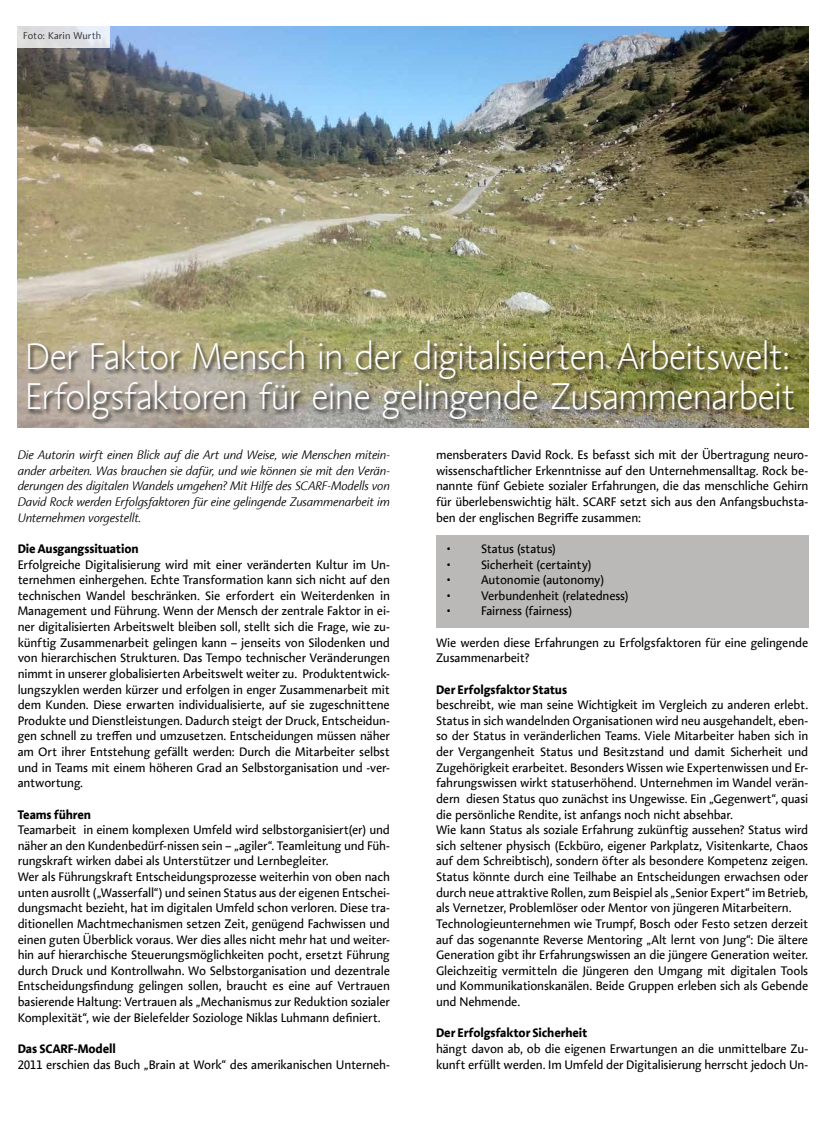
<style>
.page{position:relative;width:826px;height:1134px;background:#fff}
.page>*{position:absolute;margin:0;border:0;box-sizing:border-box;transform-origin:0 0}
.t1{font:200 37.5px/40px "Aroma No 2 LT Com";letter-spacing:-.035em;color:#fff}
.t2{font:12.5px/15.6px "Aroma No 2 LT Com";letter-spacing:-.015em;color:#000}
.t3{font:italic 300 12.5px/15.6px "Aroma No 2 LT Com";letter-spacing:-.015em;color:#000;text-align:justify}
.t4{font:700 12.5px "Aroma No 2 LT Com";letter-spacing:-.01em;color:#000}
.t5{font:300 10px "Aroma No 2 LT Com";letter-spacing:.01em;color:#000}
</style>
<div class="page">
<div style="left:436px;top:535px;width:372px;height:92px;background:#bab9b8"></div>
<img style="left:18px;top:27px;width:790px;height:401px">
<div style="left:18px;top:27px;width:92px;height:21px;background:linear-gradient(to right,#dad8d6,#e5eaf4)"></div>
<div style="left:27px;top:340px;width:772px;height:85px;background:#000;opacity:.8"></div>
<p class="t5" style="left:23px;top:30px;width:80px">Foto: Karin Wurth</p>
<h1 class="t1" style="left:25px;top:336px;width:772px">Der Faktor Mensch in der digitalisierten Arbeitswelt:<br>Erfolgsfaktoren für eine gelingende Zusammenarbeit</h1>
<p class="t3" style="left:18px;top:447px;width:374px">Die Autorin wirft einen Blick auf die Art und Weise, wie Menschen mitein&shy;ander arbeiten. Was brauchen sie dafür, und wie können sie mit den Verän&shy;derungen des digitalen Wandels umgehen? Mit Hilfe des SCARF-Modells von David Rock werden Erfolgsfaktoren für eine gelingende Zusammenarbeit im Unternehmen vorgestellt.</p>
<p class="t4" style="left:18px;top:540px;width:122px">Die Ausgangssituation</p>
<p class="t2" style="left:18px;top:556px;width:374px;text-align:justify">Erfolgreiche Digitalisierung wird mit einer veränderten Kultur im Un&shy;ternehmen einhergehen. Echte Transformation kann sich nicht auf den technischen Wandel beschränken. Sie erfordert ein Weiterdenken in Management und Führung. Wenn der Mensch der zentrale Faktor in ei&shy;ner digitalisierten Arbeitswelt bleiben soll, stellt sich die Frage, wie zu&shy;künftig Zusammenarbeit gelingen kann – jenseits von Silodenken und von hierarchischen Strukturen. Das Tempo technischer Veränderungen nimmt in unserer globalisierten Arbeitswelt weiter zu. Produktentwick&shy;lungszyklen werden kürzer und erfolgen in enger Zusammenarbeit mit dem Kunden. Diese erwarten individualisierte, auf sie zugeschnittene Produkte und Dienstleistungen. Dadurch steigt der Druck, Entscheidun&shy;gen schnell zu treffen und umzusetzen. Entscheidungen müssen näher am Ort ihrer Entstehung gefällt werden: Durch die Mitarbeiter selbst und in Teams mit einem höheren Grad an Selbstorganisation und -ver&shy;antwortung.</p>
<p class="t4" style="left:18px;top:806px;width:75px">Teams führen</p>
<p class="t2" style="left:18px;top:822px;width:374px">Teamarbeit in einem komplexen Umfeld wird selbstorganisiert(er) und näher an den Kundenbedürf-nissen sein – „agiler“. Teamleitung und Füh&shy;rungskraft wirken dabei als Unterstützer und Lernbegleiter.<br>Wer als Führungskraft Entscheidungsprozesse weiterhin von oben nach unten ausrollt („Wasserfall“) und seinen Status aus der eigenen Entschei&shy;dungsmacht bezieht, hat im digitalen Umfeld schon verloren. Diese tra&shy;ditionellen Machtmechanismen setzen Zeit, genügend Fachwissen und einen guten Überblick voraus. Wer dies alles nicht mehr hat und weiter&shy;hin auf hierarchische Steuerungsmöglichkeiten pocht, ersetzt Führung durch Druck und Kontrollwahn. Wo Selbstorganisation und dezentrale Entscheidungsfindung gelingen sollen, braucht es eine auf Vertrauen basierende Haltung: Vertrauen als „Mechanismus zur Reduktion sozialer Komplexität“, wie der Bielefelder Soziologe Niklas Luhmann definiert.</p>
<p class="t4" style="left:18px;top:1040px;width:100px">Das SCARF-Modell</p>
<p class="t2" style="left:18px;top:1056px;width:374px">2011 erschien das Buch „Brain at Work“ des amerikanischen Unterneh-</p>
<p class="t2" style="left:436px;top:447px;width:374px;text-align:justify">mensberaters David Rock. Es befasst sich mit der Übertragung neuro&shy;wissenschaftlicher Erkenntnisse auf den Unternehmensalltag. Rock be&shy;nannte fünf Gebiete sozialer Erfahrungen, die das menschliche Gehirn für überlebenswichtig hält. SCARF setzt sich aus den Anfangsbuchsta&shy;ben der englischen Begriffe zusammen:</p>
<p class="t2" style="left:446px;top:540px;width:5px">•</p>
<p class="t2" style="left:481px;top:540px;width:76px">Status (status)</p>
<p class="t2" style="left:446px;top:556px;width:5px">•</p>
<p class="t2" style="left:481px;top:556px;width:112px">Sicherheit (certainty)</p>
<p class="t2" style="left:446px;top:572px;width:5px">•</p>
<p class="t2" style="left:481px;top:572px;width:124px">Autonomie (autonomy)</p>
<p class="t2" style="left:446px;top:587px;width:5px">•</p>
<p class="t2" style="left:481px;top:587px;width:149px">Verbundenheit (relatedness)</p>
<p class="t2" style="left:446px;top:603px;width:5px">•</p>
<p class="t2" style="left:481px;top:603px;width:93px">Fairness (fairness)</p>
<p class="t2" style="left:436px;top:634px;width:374px">Wie werden diese Erfahrungen zu Erfolgsfaktoren für eine gelingende<br>Zusammenarbeit?</p>
<p class="t4" style="left:436px;top:681px;width:133px">Der Erfolgsfaktor Status</p>
<p class="t2" style="left:436px;top:697px;width:374px">beschreibt, wie man seine Wichtigkeit im Vergleich zu anderen erlebt.<br>Status in sich wandelnden Organisationen wird neu ausgehandelt, eben&shy;so der Status in veränderlichen Teams. Viele Mitarbeiter haben sich in der Vergangenheit Status und Besitzstand und damit Sicherheit und Zugehörigkeit erarbeitet. Besonders Wissen wie Expertenwissen und Er&shy;fahrungswissen wirkt statuserhöhend. Unternehmen im Wandel verän&shy;dern diesen Status quo zunächst ins Ungewisse. Ein „Gegenwert“, quasi die persönliche Rendite, ist anfangs noch nicht absehbar.<br>Wie kann Status als soziale Erfahrung zukünftig aussehen? Status wird sich seltener physisch (Eckbüro, eigener Parkplatz, Visitenkarte, Chaos auf dem Schreibtisch), sondern öfter als besondere Kompetenz zeigen.<br>Status könnte durch eine Teilhabe an Entscheidungen erwachsen oder durch neue attraktive Rollen, zum Beispiel als „Senior Expert“ im Betrieb, als Vernetzer, Problemlöser oder Mentor von jüngeren Mitarbeitern.<br>Technologieunternehmen wie Trumpf, Bosch oder Festo setzen derzeit auf das sogenannte Reverse Mentoring „Alt lernt von Jung“: Die ältere Generation gibt ihr Erfahrungswissen an die jüngere Generation weiter.<br>Gleichzeitig vermitteln die Jüngeren den Umgang mit digitalen Tools und Kommunikationskanälen. Beide Gruppen erleben sich als Gebende und Nehmende.</p>
<p class="t4" style="left:436px;top:1025px;width:153px">Der Erfolgsfaktor Sicherheit</p>
<p class="t2" style="left:436px;top:1040px;width:374px">hängt davon ab, ob die eigenen Erwartungen an die unmittelbare Zu&shy;kunft erfüllt werden. Im Umfeld der Digitalisierung herrscht jedoch Un-</p>
</div>
